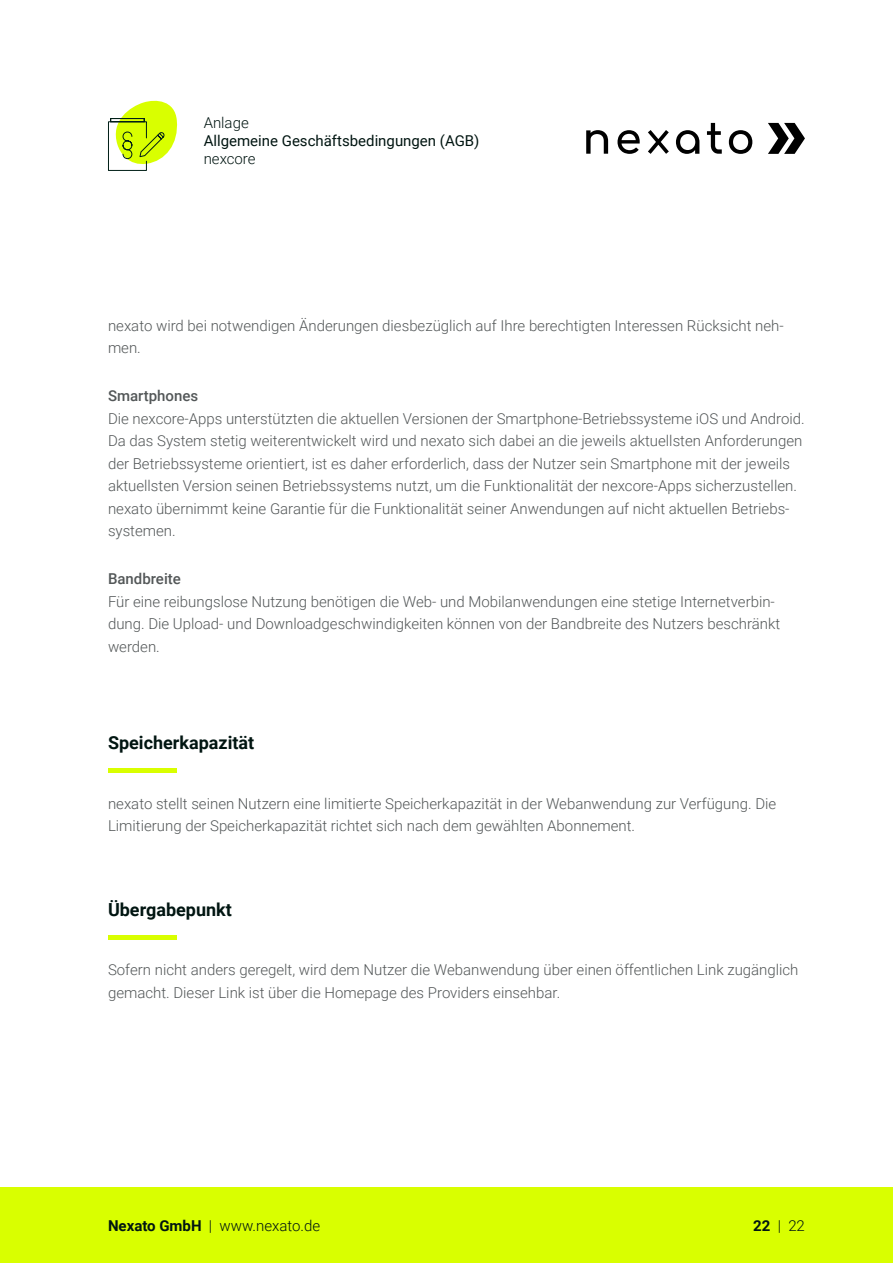
<style>
.page{position:relative;width:893px;height:1263px;background:#fff}
.page>*{position:absolute;margin:0;border:0;box-sizing:border-box;transform-origin:0 0}
.Subheadline_-_Absatz{font:700 18px "Roboto";color:#001511}
.Headline_-_Paragraph{font:300 15px/22.5px "Roboto";color:#535758}
.Subheadline_-_Absatz-2{font:300 15px/22.5px "Roboto";color:#535758}
.t1{font:300 15px "Roboto";color:#001511}
.t2{font:15px "Roboto";color:#001511}
.s1{font-weight:500}
.s2{font-weight:700}
</style>
<div class="page">
<div style="left:0;top:1187px;width:893px;height:76px;background:#d9ff00"></div>
<svg style="left:768px;top:123px;width:37px;height:31px"></svg>
<svg style="left:586px;top:130px;width:22px;height:24px"></svg>
<svg style="left:617px;top:130px;width:23px;height:24px"></svg>
<svg style="left:676px;top:130px;width:23px;height:24px"></svg>
<svg style="left:707px;top:123px;width:15px;height:31px"></svg>
<svg style="left:729px;top:130px;width:23px;height:24px"></svg>
<svg style="left:648px;top:130px;width:21px;height:24px"></svg>
<svg style="left:108px;top:100px;width:70px;height:71px"></svg>
<div style="left:108px;top:768px;width:68px;height:5px;background:#d9ff00"></div>
<div style="left:108px;top:935px;width:68px;height:5px;background:#d9ff00"></div>
<p class="t1" style="left:204px;top:112px;width:47px">Anlage</p>
<p class="t2" style="left:204px;top:130px;width:277px">Allgemeine Geschäftsbedingungen (AGB)</p>
<p class="t1" style="left:204px;top:148px;width:53px">nexcore</p>
<p class="Headline_-_Paragraph" style="left:108px;top:314px;width:677px">nexato wird bei notwendigen Änderungen diesbezüglich auf Ihre berechtigten Interessen Rücksicht neh&shy;men.</p>
<p class="Headline_-_Paragraph" style="left:108px;top:384px;width:698px"><span class="s1">Smartphones<br></span>Die nexcore-Apps unterstützten die aktuellen Versionen der Smartphone-Betriebssysteme iOS und Android.<br>Da das System stetig weiterentwickelt wird und nexato sich dabei an die jeweils aktuellsten Anforderungen der Betriebssysteme orientiert, ist es daher erforderlich, dass der Nutzer sein Smartphone mit der jeweils aktuellsten Version seinen Betriebssystems nutzt, um die Funktionalität der nexcore-Apps sicherzustellen. nexato übernimmt keine Garantie für die Funktionalität seiner Anwendungen auf nicht aktuellen Betriebs&shy;systemen.</p>
<p class="Headline_-_Paragraph" style="left:108px;top:567px;width:674px"><span class="s1">Bandbreite<br></span>Für eine reibungslose Nutzung benötigen die Web- und Mobilanwendungen eine stetige Internetverbin&shy;dung. Die Upload- und Downloadgeschwindigkeiten können von der Bandbreite des Nutzers beschränkt werden.</p>
<p class="Subheadline_-_Absatz" style="left:108px;top:730px;width:148px">Speicherkapazität</p>
<p class="Subheadline_-_Absatz-2" style="left:108px;top:791px;width:670px">nexato stellt seinen Nutzern eine limitierte Speicherkapazität in der Webanwendung zur Verfügung. Die<br>Limitierung der Speicherkapazität richtet sich nach dem gewählten Abonnement.</p>
<p class="Subheadline_-_Absatz" style="left:108px;top:897px;width:125px">Übergabepunkt</p>
<p class="Subheadline_-_Absatz-2" style="left:108px;top:958px;width:692px">Sofern nicht anders geregelt, wird dem Nutzer die Webanwendung über einen öffentlichen Link zugänglich gemacht. Dieser Link ist über die Homepage des Providers einsehbar.</p>
<p class="t1" style="left:108px;top:1215px;width:214px"><span class="s2">Nexato GmbH</span> | www.nexato.de</p>
<p class="t1" style="left:753px;top:1215px;width:53px"><span class="s2">22</span> | 22</p>
</div>
